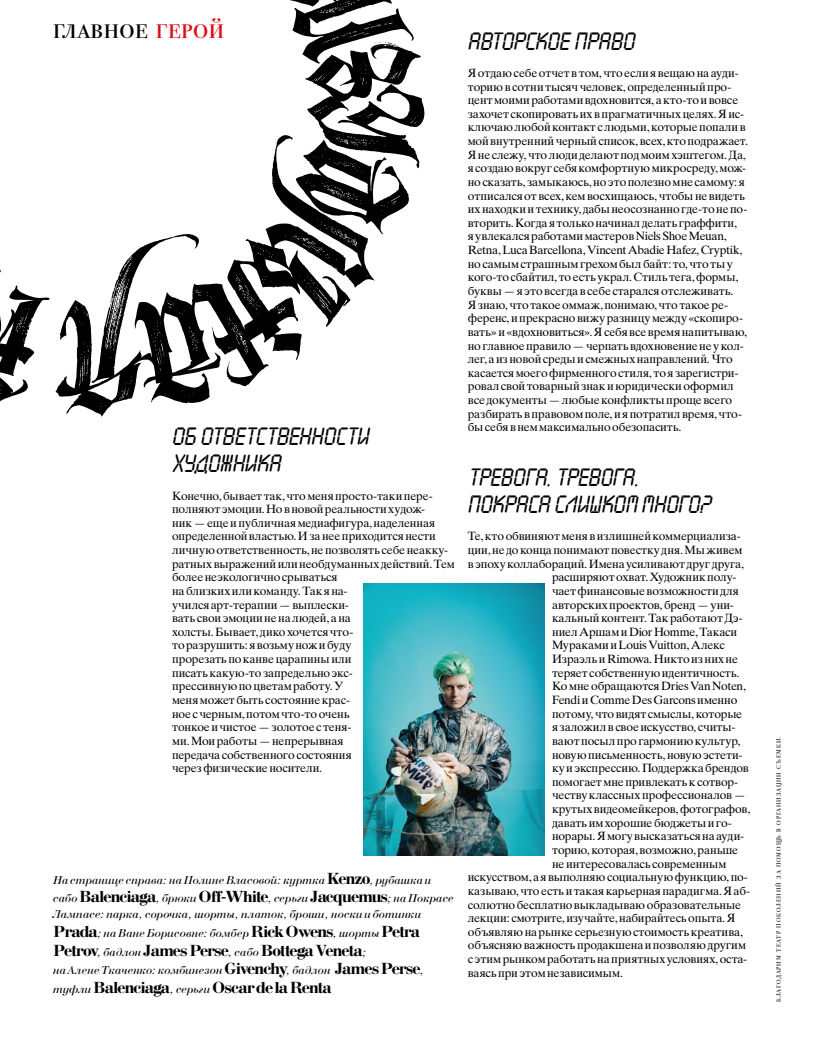
<style>
.page{position:relative;width:815px;height:1053px;background:#fff}
.page>*{position:absolute;margin:0;border:0;box-sizing:border-box;transform-origin:0 0}
.t1{font:30px "Bodon 72 SCC";letter-spacing:.015em;color:#000}
.t2{font:22px/27.2px "Crystal";letter-spacing:.015em;color:#000}
.t3{font:700 17px "Bodoni C";letter-spacing:-.045em;color:#000}
.t4{font:12px/13.6px "Times Ten Cyr Upright";letter-spacing:-.005em;color:#000}
.t5{font:italic 12px/18.6px "Bodoni C";letter-spacing:.005em;color:#000}
.t6{font:6.25px "Bodoni 72 C";letter-spacing:.15em;color:#000}
.s1{color:#e30613}
.s2{font-weight:700;font-style:normal;font-size:17px}
.s3{font-weight:400;font-style:italic;font-size:12px}
</style>
<div class="page">
<img style="left:364px;top:583px;width:181px;height:272px">
<svg style="left:56px;top:234px;width:319px;height:182px"></svg>
<svg style="left:265px;top:0;width:159px;height:234px"></svg>
<svg style="left:0;top:270px;width:50px;height:132px"></svg>
<svg style="left:111px;top:290px;width:12px;height:16px"></svg>
<svg style="left:114px;top:315px;width:7px;height:9px"></svg>
<h1 class="t1" style="left:53px;top:11px;width:173px">главное <span class="s1">герой</span></h1>
<h2 class="t2" style="left:172px;top:422px;width:198px">ОБ ОТВЕТСТВЕННОСТИ<br>ХУДОЖНИКА</h2>
<p class="t4" style="left:172px;top:488px;width:284px">Конечно,бываеттак,чтоменяпросто-такипере&shy;полняютэмоции.Новновойреальностихудож&shy;ник—ещеипубличнаямедиафигура,наделенная определеннойвластью.Изанееприходитсянести личнуюответственность,непозволять себенеакку&shy;ратныхвыраженийилинеобдуманныхдействий.Тем болеенеэкологичносрываться наблизкихиликоманду.Такяна&shy;училсяарт-терапии—выплески&shy;ватьсвоиэмоцииненалюдей,ана холсты.Бывает,дикохочетсячто&shy;торазрушить:явозьмуножибуду прорезатьпоканвецарапиныили писатькакую-тозапредельноэкс&shy;прессивнуюпоцветамработу.У меняможетбытьсостояниекрас&shy;ноесчерным,потомчто-тоочень тонкоеичистое—золотоестеня&shy;ми.Моиработы—непрерывная передачасобственногосостояния черезфизическиеносители.</p>
<p class="t5" style="left:53px;top:870px;width:380px">На странице справа: на Полине Власовой: куртка <span class="s2">Kenzo</span>, рубашка и</p>
<h3 class="t3" style="left:53px;top:887px;width:402px"><span class="s3">сабо</span> Balenciaga<span class="s3">, брюки</span> Off-White<span class="s3">, серьги</span> Jacquemus<span class="s3">; на Покрасе</span></h3>
<p class="t5" style="left:53px;top:905px;width:370px">Лампасе: парка, сорочка, шорты, платок, броши, носки и ботинки<br><span class="s2">Prada</span>; на Ване Борисовне: бомбер <span class="s2">Rick Owens</span>, шорты <span class="s2">Petra</span></p>
<h3 class="t3" style="left:53px;top:941px;width:315px">Petrov<span class="s3">, бадлон</span> James Perse<span class="s3">, сабо</span> Bottega Veneta<span class="s3">;</span></h3>
<p class="t5" style="left:53px;top:961px;width:373px">на Алене Ткаченко: комбинезон <span class="s2">Givenchy</span>, бадлон <span class="s2">James Perse</span>,</p>
<h3 class="t3" style="left:53px;top:978px;width:280px"><span class="s3">туфли</span> Balenciaga<span class="s3">, серьги</span> Oscar de la Renta</h3>
<h2 class="t2" style="left:468px;top:27px;width:168px">АВТОРСКОЕ ПРАВО</h2>
<p class="t4" style="left:468px;top:66px;width:282px">Яотдаюсебеотчетвтом,чтоеслиявещаюнаауди&shy;ториювсотнитысяччеловек,определенныйпро&shy;центмоимиработамивдохновится,акто-тоивовсе захочетскопироватьихвпрагматичныхцелях.Яис&shy;ключаюлюбойконтактслюдьми,которыепопалив мойвнутреннийчерныйсписок,всех,ктоподражает.<br>Янеслежу,чтолюдиделаютподмоимхэштегом.Да, ясоздаювокруг себякомфортнуюмикросреду,мож&shy;носказать, замыкаюсь,ноэтополезномнесамому:я отписалсяотвсех,кемвосхищаюсь,чтобыневидеть ихнаходкиитехнику,дабынеосознанногде-тонепо&shy;вторить.Когдаятольконачиналделать граффити, яувлекалсяработамимастеровNielsShoeMeuan, Retna,LucaBarcellona,VincentAbadieHafez,Cryptik, носамымстрашнымгрехомбылбайт:то,чтотыу кого-тосбайтил,тоестьукрал.Стильтега,формы, буквы—яэтовсегдавсебестаралсяотслеживать.<br>Язнаю,чтотакоеоммаж,понимаю,чтотакоере&shy;ференс,ипрекрасновижуразницумежду«скопиро&shy;вать»и«вдохновиться».Ясебявсевремянапитываю, ноглавноеправило—черпатьвдохновениенеукол&shy;лег,аизновойсредыисмежныхнаправлений.Что касаетсямоегофирменногостиля,тоязарегистри&shy;ровалсвойтоварныйзнакиюридическиоформил вседокументы—любыеконфликтыпрощевсего разбиратьвправовомполе,ияпотратилвремя,что&shy;бысебявнеммаксимальнообезопасить.</p>
<h2 class="t2" style="left:468px;top:463px;width:245px">ТРЕВОГА, ТРЕВОГА,<br>ПОКРАСА СЛИШКОМ МНОГО?</h2>
<p class="t4" style="left:468px;top:529px;width:274px">Те,ктообвиняютменявизлишнейкоммерциализа-</p>
<p class="t4" style="left:468px;top:543px;width:276px">ции,недоконцапонимаютповесткудня.Мыживем</p>
<p class="t4" style="left:468px;top:556px;width:278px">вэпохуколлабораций.Именаусиливаютдругдруга,</p>
<p class="t4" style="left:552px;top:570px;width:186px">расширяютохват.Художникполу-</p>
<p class="t4" style="left:552px;top:584px;width:188px">чаетфинансовыевозможностидля</p>
<p class="t4" style="left:552px;top:597px;width:183px">авторскихпроектов,бренд—уни-</p>
<p class="t4" style="left:552px;top:611px;width:192px">кальныйконтент.ТакработаютДэ-</p>
<p class="t4" style="left:552px;top:625px;width:187px">ниелАршамиDiorHomme,Такаси</p>
<p class="t4" style="left:552px;top:638px;width:174px">МуракамииLouisVuitton,Алекс</p>
<p class="t4" style="left:552px;top:652px;width:188px">ИзраэльиRimowa.Никтоизнихне</p>
<p class="t4" style="left:552px;top:665px;width:189px">теряетсобственнуюидентичность.</p>
<p class="t4" style="left:552px;top:679px;width:195px">КомнеобращаютсяDriesVanNoten,</p>
<p class="t4" style="left:552px;top:693px;width:187px">FendiиCommeDesGarconsименно</p>
<p class="t4" style="left:552px;top:706px;width:192px">потому,чтовидятсмыслы,которые</p>
<p class="t4" style="left:552px;top:720px;width:185px">язаложилвсвоеискусство, считы-</p>
<p class="t4" style="left:552px;top:734px;width:190px">ваютпосылпрогармониюкультур,</p>
<p class="t4" style="left:552px;top:747px;width:192px">новуюписьменность,новуюэстети-</p>
<p class="t4" style="left:552px;top:761px;width:198px">куиэкспрессию.Поддержкабрендов</p>
<p class="t4" style="left:552px;top:774px;width:188px">помогаетмнепривлекатьксотвор-</p>
<p class="t4" style="left:552px;top:788px;width:195px">чествуклассныхпрофессионалов—</p>
<p class="t4" style="left:552px;top:802px;width:200px">крутыхвидеомейкеров,фотографов,</p>
<p class="t4" style="left:552px;top:815px;width:181px">даватьимхорошиебюджетыиго-</p>
<p class="t4" style="left:552px;top:829px;width:194px">норары.Ямогувысказатьсянаауди-</p>
<p class="t4" style="left:552px;top:843px;width:188px">торию,которая,возможно,раньше</p>
<p class="t4" style="left:552px;top:856px;width:176px">неинтересоваласьсовременным</p>
<p class="t4" style="left:468px;top:870px;width:282px">искусством,аявыполняюсоциальнуюфункцию,по-</p>
<p class="t4" style="left:468px;top:883px;width:284px">казываю,чтоестьитакаякарьернаяпарадигма.Яаб-</p>
<p class="t4" style="left:468px;top:897px;width:275px">солютнобесплатновыкладываюобразовательные</p>
<p class="t4" style="left:468px;top:911px;width:269px">лекции: смотрите,изучайте,набирайтесьопыта.Я</p>
<p class="t4" style="left:468px;top:924px;width:277px">объявляюнарынкесерьезнуюстоимостькреатива,</p>
<p class="t4" style="left:468px;top:938px;width:280px">объясняюважностьпродакшенаипозволяюдругим</p>
<p class="t4" style="left:468px;top:952px;width:281px">сэтимрынкомработатьнаприятныхусловиях,оста-</p>
<p class="t4" style="left:468px;top:965px;width:157px">ваясьприэтомнезависимым.</p>
<p class="t6" style="left:775px;top:1001px;width:267px;rotate:-90deg">БЛАГОДАРИМ ТЕАТР ПОКОЛЕНИЙ ЗА ПОМОЩЬ В ОРГАНИЗАЦИИ СЪЕМКИ.</p>
</div>
